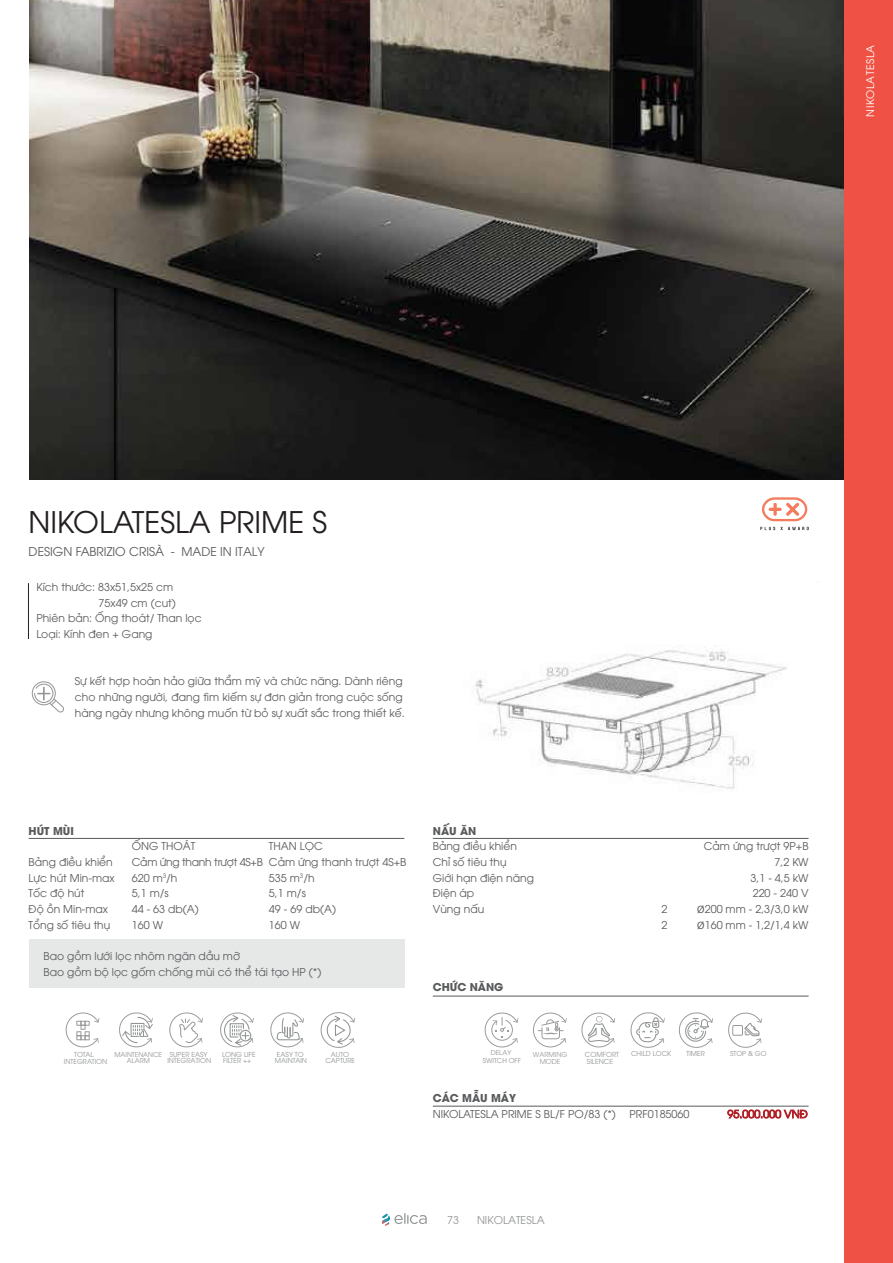
<style>
.page{position:relative;width:893px;height:1263px;background:#fff}
.page>*{position:absolute;margin:0;border:0;box-sizing:border-box;transform-origin:0 0}
.t1{font:29.7px "UTM Avo";color:#231f20}
.t2{font:12.15px "UTM Avo";color:#595a5c}
.t3{font:12px "UTM Avo";letter-spacing:.05em;color:#fff}
.t4{font:10.8px/15.6px "UTM Avo";color:#595a5c}
.t5{font:700 10.8px "UTM Avo";color:#595a5c}
.t6{font:10.8px "UTM Avo";color:#929496}
.t7{font:10.5px "UTM Avo";letter-spacing:.05em;color:#fff}
.t8{font:6.9px/6.9px "UTM Avo";color:#929496;text-align:center}
.t9{font:6.9px "UTM Avo";color:#919495}
.t10{font:6.75px/6.8px "UTM Avo";color:#919495}
.t11{font:6.75px/6.8px "UTM Avo";color:#929496;text-align:center}
.t12{font:6.75px/6.8px "UTM Avo";color:#9b9999;text-align:center}
.t13{font:6.6px/6.3px "UTM Avo";color:#919495;text-align:center}
.s1{font-size:12px}
.s2{font-family:"Myriad Pro"}
</style>
<div class="page">
<img style="left:30px;top:0;width:814px;height:479px">
<div style="left:844px;top:0;width:49px;height:1263px;background:#f05145"></div>
<img style="left:474px;top:650px;width:313px;height:139px">
<svg style="left:760px;top:497px;width:49px;height:34px"></svg>
<hr style="left:433px;top:838px;width:376px;height:1px;background:#595a5c">
<hr style="left:433px;top:996px;width:376px;height:1px;background:#595a5c">
<div style="left:29px;top:939px;width:375px;height:49px;background:#e6e7e7"></div>
<hr style="left:29px;top:838px;width:375px;height:1px;background:#595a5c">
<svg style="left:727px;top:1109px;width:80px;height:9px"></svg>
<hr style="left:433px;top:1106px;width:376px;height:1px;background:#595a5c">
<div style="left:32px;top:681px;width:24px;height:24px;border:1px solid #929496;border-radius:50%"></div>
<svg style="left:34px;top:683px;width:30px;height:30px"></svg>
<hr style="left:28px;top:583px;width:1px;height:56px;background:#231f20">
<svg style="left:320px;top:1012px;width:35px;height:36px"></svg>
<svg style="left:65px;top:1012px;width:34px;height:36px"></svg>
<svg style="left:119px;top:1012px;width:34px;height:36px"></svg>
<svg style="left:169px;top:1012px;width:34px;height:36px"></svg>
<svg style="left:220px;top:1012px;width:34px;height:36px"></svg>
<svg style="left:270px;top:1012px;width:34px;height:36px"></svg>
<svg style="left:484px;top:1012px;width:34px;height:36px"></svg>
<svg style="left:581px;top:1012px;width:34px;height:36px"></svg>
<svg style="left:630px;top:1012px;width:35px;height:36px"></svg>
<svg style="left:728px;top:1012px;width:34px;height:36px"></svg>
<svg style="left:678px;top:1012px;width:35px;height:36px"></svg>
<svg style="left:533px;top:1012px;width:34px;height:36px"></svg>
<svg style="left:382px;top:1213px;width:45px;height:13px"></svg>
<p class="t7" style="left:862px;top:117px;width:73px;rotate:-90deg">NIKOLATESLA</p>
<p class="t3" style="left:859px;top:138px;width:68px;rotate:-90deg">ÁP TƯỜNG</p>
<h1 class="t1" style="left:29px;top:499px;width:300px">NIKOLATESLA PRIME S</h1>
<p class="t2" style="left:29px;top:542px;width:237px">DESIGN FABRIZIO CRISÀ - <span class="s1">MADE IN ITALY</span></p>
<p class="t4" style="left:36px;top:578px;width:138px">Kích thước: 83x51,5x25 cm</p>
<p class="t4" style="left:99px;top:594px;width:79px">75x49 cm (cut)</p>
<p class="t4" style="left:36px;top:610px;width:167px">Phiên bản: Ống thoát/ Than lọc</p>
<p class="t4" style="left:36px;top:625px;width:118px">Loại: Kính đen + Gang</p>
<p class="t4" style="left:75px;top:672px;width:331px">Sự kết hợp hoàn hảo giữa thẩm mỹ và chức năng. Dành riêng cho những người, đang tìm kiếm sự đơn giản trong cuộc sống hàng ngày nhưng không muốn từ bỏ sự xuất sắc trong thiết kế.</p>
<p class="t5" style="left:29px;top:822px;width:47px">HÚT MÙI</p>
<p class="t4" style="left:29px;top:853px;width:88px">Bảng điều khiển<br>Lực hút Min-max<br>Tốc độ hút<br>Độ ồn Min-max<br>Tổng số tiêu thụ</p>
<p class="t4" style="left:44px;top:947px;width:279px">Bao gồm lưới lọc nhôm ngăn dầu mỡ<br>Bao gồm bộ lọc gốm chống mùi có thể tái tạo HP (*)</p>
<p class="t4" style="left:132px;top:837px;width:133px">ỐNG THOÁT<br>Cảm ứng thanh trượt 4S+B<br>620 m<sup>3</sup>/h<br>5,1 m/s<br>44 - 63 db(A)<br>160 W</p>
<p class="t4" style="left:269px;top:837px;width:139px">THAN LỌC<br>Cảm ứng thanh trượt 4S+B<br>535 m<sup>3</sup>/h<br>5,1 m/s<br>49 - 69 db(A)<br>160 W</p>
<p class="t5" style="left:433px;top:822px;width:45px">NẤU ĂN</p>
<p class="t4" style="left:433px;top:837px;width:103px">Bảng điều khiển<br>Chỉ số tiêu thụ<br>Giới hạn điện năng<br>Điện áp<br>Vùng nấu</p>
<p class="t5" style="left:433px;top:978px;width:72px">CHỨC NĂNG</p>
<p class="t4" style="left:704px;top:837px;width:106px;text-align:right">Cảm ứng trượt 9P+B<br>7,2 KW<br>3,1 - 4,5 kW<br>220 - 240 V</p>
<p class="t4" style="left:661px;top:900px;width:7px">2</p>
<p class="t4" style="left:697px;top:900px;width:113px"><span class="s2">Ø</span>200 mm - 2,3/3,0 kW</p>
<p class="t4" style="left:661px;top:916px;width:7px">2</p>
<p class="t4" style="left:697px;top:916px;width:113px"><span class="s2">Ø</span>160 mm - 1,2/1,4 kW</p>
<p class="t11" style="left:64px;top:1050px;width:45px">TOTAL<br>INTEGRATION</p>
<p class="t13" style="left:115px;top:1051px;width:49px">MAINTENANCE<br>ALARM</p>
<p class="t8" style="left:167px;top:1050px;width:45px">SUPER EASY<br>INTEGRATION</p>
<p class="t10" style="left:222px;top:1050px;width:35px">LONG LIFE<br>FILTER ++</p>
<p class="t10" style="left:275px;top:1050px;width:34px">EASY TO<br>MAINTAIN</p>
<p class="t13" style="left:491px;top:1049px;width:22px">DELAY</p>
<p class="t9" style="left:585px;top:1049px;width:36px">COMFORT</p>
<p class="t10" style="left:631px;top:1049px;width:42px">CHILD LOCK</p>
<p class="t10" style="left:686px;top:1049px;width:20px">TIMER</p>
<p class="t10" style="left:730px;top:1049px;width:38px">STOP &amp; GO</p>
<p class="t10" style="left:325px;top:1050px;width:31px;text-align:center">AUTO<br>CAPTURE</p>
<p class="t13" style="left:483px;top:1057px;width:40px">SWITCH OFF</p>
<p class="t12" style="left:533px;top:1050px;width:36px">WARMING<br>MODE</p>
<p class="t9" style="left:587px;top:1056px;width:28px">SILENCE</p>
<p class="t5" style="left:433px;top:1089px;width:85px">CÁC MẪU MÁY</p>
<p class="t4" style="left:433px;top:1105px;width:185px">NIKOLATESLA PRIME S BL/F PO/83 (*)</p>
<p class="t4" style="left:630px;top:1105px;width:61px">PRF0185060</p>
<p class="t6" style="left:447px;top:1212px;width:13px">73</p>
<p class="t6" style="left:477px;top:1212px;width:69px">NIKOLATESLA</p>
</div>
